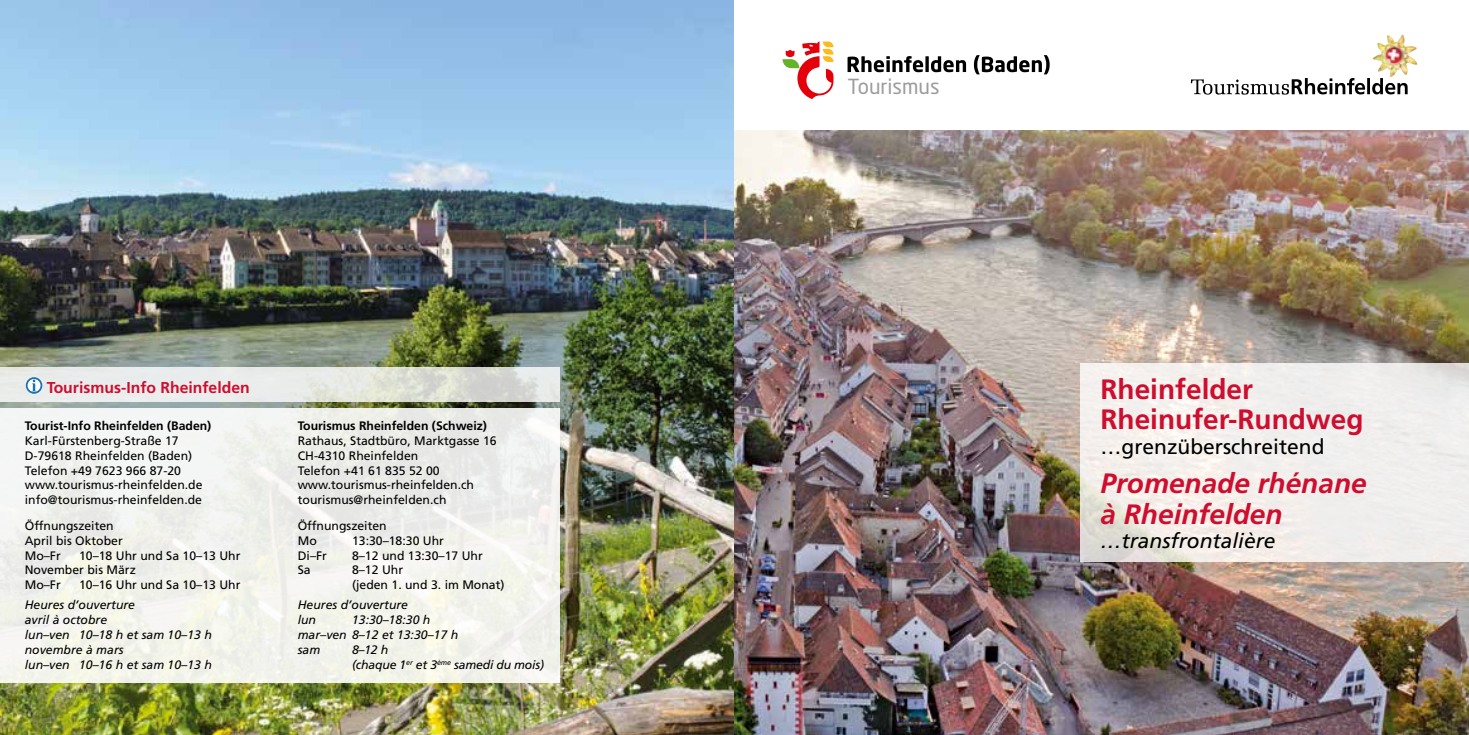
<style>
.page{position:relative;width:1469px;height:735px;background:#fff}
.page>*{position:absolute;margin:0;border:0;box-sizing:border-box;transform-origin:0 0}
.t1{font:700 28px/30.6px "Frutiger CE";color:#ce0e2e}
.t2{font:italic 700 28px/30.6px "Frutiger CE";color:#ce0e2e}
.t3{font:21px "Frutiger";color:#000}
.t4{font:italic 21px "Frutiger CE";color:#000}
.t5{font:20.65px "Neo Sans Std";color:#9c9c9d}
.t6{font:700 15.75px "Frutiger";color:#ce0e2e}
.t7{font:12.25px/14.9px "Frutiger";color:#000}
.t8{font:italic 12.25px/14.9px "Frutiger CE";color:#000}
.t9{font:700 12.25px "Frutiger CE";color:#000}
</style>
<div class="page">
<img style="left:0;top:0;width:734px;height:734px">
<svg style="left:0;top:367px;width:560px;height:35px;background:#e4e6e2"></svg>
<div style="left:0;top:408px;width:560px;height:274px;background:#f2f3eb"></div>
<div style="left:27px;top:378px;width:14px;height:14px;background:#fff;border-radius:50%"></div>
<div style="left:26px;top:377px;width:16px;height:16px;border:2px solid #1770b8;border-radius:50%"></div>
<svg style="left:32px;top:379px;width:4px;height:12px"></svg>
<img style="left:734px;top:130px;width:734px;height:604px">
<svg style="left:847px;top:56px;width:76px;height:16px"></svg>
<hr style="left:925px;top:56px;width:3px;height:16px;background:#000">
<svg style="left:931px;top:56px;width:35px;height:16px"></svg>
<svg style="left:974px;top:55px;width:75px;height:19px"></svg>
<svg style="left:782px;top:41px;width:51px;height:58px"></svg>
<svg style="left:1190px;top:78px;width:217px;height:17px"></svg>
<img style="left:1372px;top:35px;width:45px;height:42px">
<svg style="left:1079px;top:363px;width:389px;height:199px;fill:#f1efed"></svg>
<p class="t6" style="left:47px;top:377px;width:205px">Tourismus-Info Rheinfelden</p>
<p class="t9" style="left:25px;top:418px;width:188px">Tourist-Info Rheinfelden (Baden)</p>
<p class="t7" style="left:25px;top:433px;width:179px">Karl-Fürstenberg-Straße 17<br>D-79618 Rheinfelden (Baden)<br>Telefon +49 7623 966 87-20 www.tourismus-rheinfelden.de info@tourismus-rheinfelden.de</p>
<p class="t7" style="left:25px;top:518px;width:100px">Öffnungszeiten<br>April bis Oktober<br>Mo–Fr</p>
<p class="t7" style="left:25px;top:547px;width:217px;text-indent:54px">10–18 Uhr und Sa 10–13 Uhr<br>November bis März<br>Mo–Fr</p>
<p class="t7" style="left:79px;top:577px;width:163px">10–16 Uhr und Sa 10–13 Uhr</p>
<p class="t8" style="left:25px;top:597px;width:189px">Heures d’ouverture<br>avril à octobre<br>lun–ven 10–18 h et sam 10–13 h novembre à mars<br>lun–ven 10–16 h et sam 10–13 h</p>
<p class="t9" style="left:298px;top:418px;width:191px">Tourismus Rheinfelden (Schweiz)</p>
<p class="t7" style="left:298px;top:433px;width:200px">Rathaus, Stadtbüro, Marktgasse 16<br>CH-4310 Rheinfelden<br>Telefon +41 61 835 52 00 www.tourismus-rheinfelden.ch tourismus@rheinfelden.ch</p>
<p class="t7" style="left:298px;top:518px;width:90px">Öffnungszeiten<br>Mo</p>
<p class="t7" style="left:352px;top:532px;width:93px">13:30–18:30 Uhr</p>
<p class="t7" style="left:298px;top:547px;width:31px">Di–Fr</p>
<p class="t7" style="left:352px;top:547px;width:132px">8–12 und 13:30–17 Uhr</p>
<p class="t7" style="left:298px;top:562px;width:14px">Sa</p>
<p class="t7" style="left:352px;top:562px;width:154px">8–12 Uhr<br>(jeden 1. und 3. im Monat)</p>
<p class="t8" style="left:298px;top:597px;width:112px">Heures d’ouverture lun</p>
<p class="t8" style="left:298px;top:612px;width:162px;text-indent:54px">13:30–18:30 h mar–ven 8–12 et 13:30–17 h sam</p>
<p class="t8" style="left:352px;top:641px;width:194px">8–12 h<br>(chaque 1<sup>er</sup> et 3<sup>ème</sup> samedi du mois)</p>
<h3 class="t5" style="left:847px;top:74px;width:94px">Tourismus</h3>
<h1 class="t1" style="left:1100px;top:373px;width:264px">Rheinfelder<br>Rheinufer-Rundweg</h1>
<h2 class="t3" style="left:1100px;top:434px;width:226px">…grenzüberschreitend</h2>
<h1 class="t2" style="left:1100px;top:468px;width:268px">Promenade rhénane à Rheinfelden</h1>
<h2 class="t4" style="left:1100px;top:528px;width:177px">…transfrontalière</h2>
</div>
